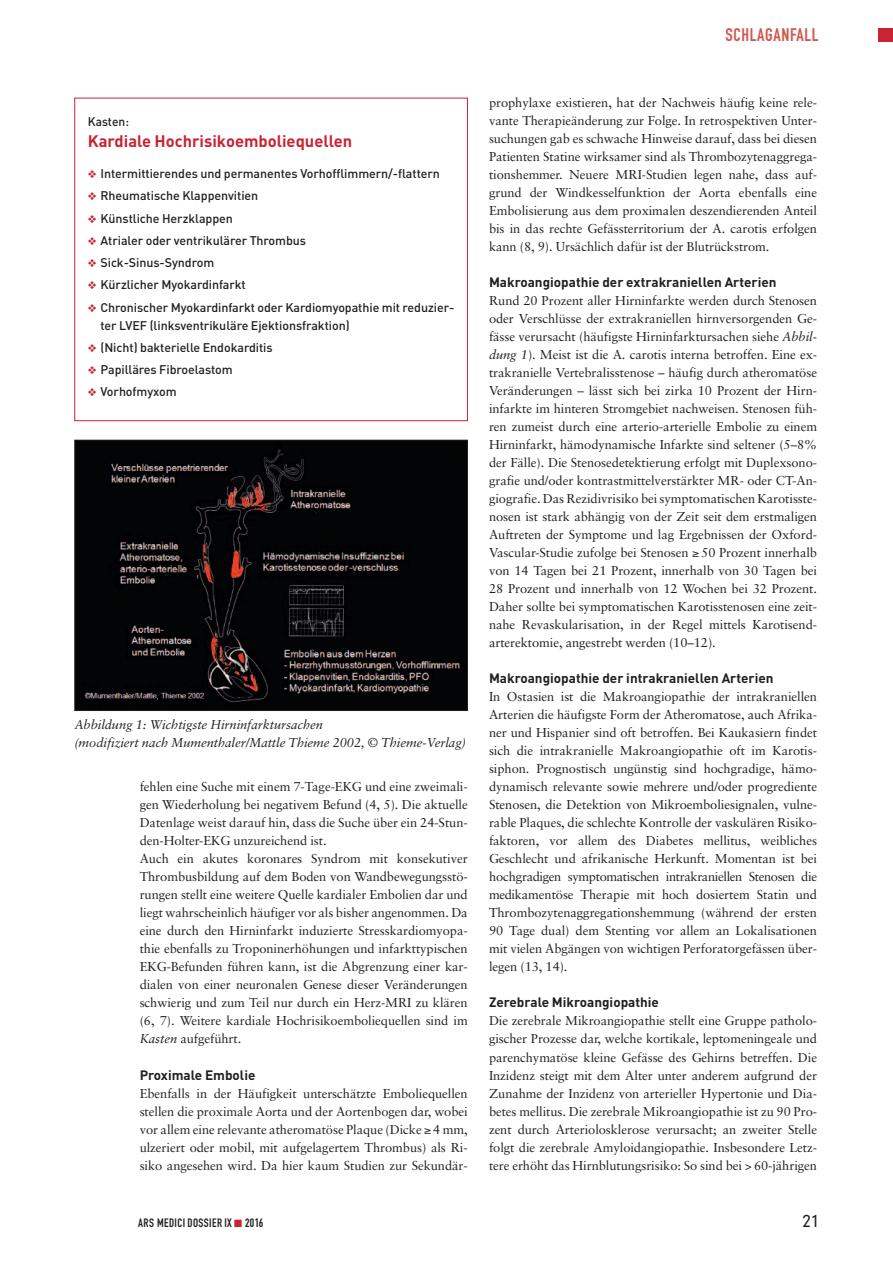
<style>
.page{position:relative;width:893px;height:1263px;background:#fff}
.page>*{position:absolute;margin:0;border:0;box-sizing:border-box;transform-origin:0 0}
.t1{font:18px "DIN Engschrift";letter-spacing:.035em;color:#d1574e}
.t2{font:700 16.5px "DIN";color:#c82434}
.t3{font:300 16.5px "DIN Neuzeit Grotesk";color:#231f20}
.t4{font:700 13.5px "DIN";color:#231f20}
.t5{font:12.9px/18px "Sabon";letter-spacing:-.005em;color:#231f20;text-align:justify}
.t6{font:italic 12.9px/18px "Sabon";letter-spacing:-.005em;color:#231f20}
.t7{font:500 12.45px/18px "DIN";letter-spacing:-.005em;color:#231f20}
.t8{font:500 12.45px "DIN";letter-spacing:-.005em;color:#231f20;scale:.96 1}
.t9{font:12px "DIN Engschrift";letter-spacing:.035em;color:#231f20}
.s1{color:#c82434}
.s2{font-style:italic}
</style>
<div class="page">
<div style="left:878px;top:28px;width:15px;height:14px;background:#c82434"></div>
<div style="left:74px;top:98px;width:394px;height:323px;border:1px solid #c82434"></div>
<img style="left:76px;top:442px;width:390px;height:267px">
<div style="left:74px;top:440px;width:394px;height:271px;border:1px solid #231f20"></div>
<h1 class="t1" style="left:725px;top:28px;width:95px">SCHLAGANFALL</h1>
<p class="t8" style="left:88px;top:115px;width:45px">Kasten:</p>
<p class="t2" style="left:88px;top:132px;width:266px">Kardiale Hochrisikoemboliequellen</p>
<p class="t7" style="left:88px;top:165px;width:354px"><span class="s1">❖</span> Intermittierendes und permanentes Vorhofflimmern/-flattern</p>
<p class="t7" style="left:88px;top:187px;width:172px"><span class="s1">❖</span> Rheumatische Klappenvitien</p>
<p class="t7" style="left:88px;top:209px;width:147px"><span class="s1">❖</span> Künstliche Herzklappen</p>
<p class="t7" style="left:88px;top:231px;width:220px"><span class="s1">❖</span> Atrialer oder ventrikulärer Thrombus</p>
<p class="t7" style="left:88px;top:254px;width:128px"><span class="s1">❖</span> Sick-Sinus-Syndrom</p>
<p class="t7" style="left:88px;top:276px;width:160px"><span class="s1">❖</span> Kürzlicher Myokardinfarkt</p>
<p class="t7" style="left:101px;top:298px;width:355px;text-indent:-13px"><span class="s1">❖</span> Chronischer Myokardinfarkt oder Kardiomyopathie mit reduzier&shy;ter LVEF (linksventrikuläre Ejektionsfraktion)</p>
<p class="t7" style="left:88px;top:338px;width:186px"><span class="s1">❖</span> (Nicht) bakterielle Endokarditis</p>
<p class="t7" style="left:88px;top:361px;width:147px"><span class="s1">❖</span> Papilläres Fibroelastom</p>
<p class="t7" style="left:88px;top:383px;width:90px"><span class="s1">❖</span> Vorhofmyxom</p>
<p class="t6" style="left:74px;top:717px;width:393px">Abbildung 1: Wichtigste Hirninfarktursachen<br>(modifiziert nach Mumenthaler/Mattle Thieme 2002, © Thieme-Verlag)</p>
<p class="t5" style="left:140px;top:779px;width:330px;text-align:left">fehlen eine Suche mit einem 7-Tage-EKG und eine zweimali&shy;gen Wiederholung bei negativem Befund (4, 5). Die aktuelle Datenlage weist darauf hin, dass die Suche über ein 24-Stun&shy;den-Holter-EKG unzureichend ist.<br>Auch ein akutes koronares Syndrom mit konsekutiver Thrombusbildung auf dem Boden von Wandbewegungsstö&shy;rungen stellt eine weitere Quelle kardialer Embolien dar und liegt wahrscheinlich häufiger vor als bisher angenommen. Da eine durch den Hirninfarkt induzierte Stresskardiomyopa&shy;thie ebenfalls zu Troponinerhöhungen und infarkttypischen EKG-Befunden führen kann, ist die Abgrenzung einer kar&shy;dialen von einer neuronalen Genese dieser Veränderungen schwierig und zum Teil nur durch ein Herz-MRI zu klären (6, 7). Weitere kardiale Hochrisikoemboliequellen sind im <span class="s2">Kasten</span> aufgeführt.</p>
<p class="t4" style="left:140px;top:1067px;width:117px">Proximale Embolie</p>
<p class="t5" style="left:140px;top:1085px;width:330px">Ebenfalls in der Häufigkeit unterschätzte Emboliequellen stellen die proximale Aorta und der Aortenbogen dar, wobei vor allem eine relevante atheromatöse Plaque (Dicke ≥ 4 mm, ulzeriert oder mobil, mit aufgelagertem Thrombus) als Ri&shy;siko angesehen wird. Da hier kaum Studien zur Sekundär-</p>
<p class="t5" style="left:489px;top:95px;width:330px">prophylaxe existieren, hat der Nachweis häufig keine rele&shy;vante Therapieänderung zur Folge. In retrospektiven Unter&shy;suchungen gab es schwache Hinweise darauf, dass bei diesen Patienten Statine wirksamer sind als Thrombozytenaggrega&shy;tionshemmer. Neuere MRI-Studien legen nahe, dass auf&shy;grund der Windkesselfunktion der Aorta ebenfalls eine Embolisierung aus dem proximalen deszendierenden Anteil bis in das rechte Gefässterritorium der A. carotis erfolgen kann (8, 9). Ursächlich dafür ist der Blutrückstrom.</p>
<p class="t4" style="left:489px;top:275px;width:289px">Makroangiopathie der extrakraniellen Arterien</p>
<p class="t5" style="left:489px;top:293px;width:330px">Rund 20 Prozent aller Hirninfarkte werden durch Stenosen oder Verschlüsse der extrakraniellen hirnversorgenden Ge&shy;fässe verursacht (häufigste Hirninfarktursachen siehe <span class="s2">Abbil&shy;dung 1</span>). Meist ist die A. carotis interna betroffen. Eine ex&shy;trakranielle Vertebralisstenose – häufig durch atheromatöse Veränderungen – lässt sich bei zirka 10 Prozent der Hirn&shy;infarkte im hinteren Stromgebiet nachweisen. Stenosen füh&shy;ren zumeist durch eine arterio-arterielle Embolie zu einem Hirninfarkt, hämodynamische Infarkte sind seltener (5–8% der Fälle). Die Stenosedetektierung erfolgt mit Duplexsono&shy;grafie und/oder kontrastmittelverstärkter MR- oder CT-An&shy;giografie. Das Rezidivrisiko bei symptomatischen Karotisste&shy;nosen ist stark abhängig von der Zeit seit dem erstmaligen Auftreten der Symptome und lag Ergebnissen der Oxford-Vascular-Studie zufolge bei Stenosen ≥ 50 Prozent innerhalb von 14 Tagen bei 21 Prozent, innerhalb von 30 Tagen bei 28 Prozent und innerhalb von 12 Wochen bei 32 Prozent.<br>Daher sollte bei symptomatischen Karotisstenosen eine zeit&shy;nahe Revaskularisation, in der Regel mittels Karotisend&shy;arterektomie, angestrebt werden (10–12).</p>
<p class="t4" style="left:489px;top:671px;width:286px">Makroangiopathie der intrakraniellen Arterien</p>
<p class="t5" style="left:489px;top:689px;width:330px">In Ostasien ist die Makroangiopathie der intrakraniellen Arterien die häufigste Form der Atheromatose, auch Afrika&shy;ner und Hispanier sind oft betroffen. Bei Kaukasiern findet sich die intrakranielle Makroangiopathie oft im Karotis&shy;siphon. Prognostisch ungünstig sind hochgradige, hämo&shy;dynamisch relevante sowie mehrere und/oder progrediente Stenosen, die Detektion von Mikroemboliesignalen, vulne&shy;rable Plaques, die schlechte Kontrolle der vaskulären Risiko&shy;faktoren, vor allem des Diabetes mellitus, weibliches Geschlecht und afrikanische Herkunft. Momentan ist bei hochgradigen symptomatischen intrakraniellen Stenosen die medikamentöse Therapie mit hoch dosiertem Statin und Thrombozytenaggregationshemmung (während der ersten 90 Tage dual) dem Stenting vor allem an Lokalisationen mit vielen Abgängen von wichtigen Perforatorgefässen über&shy;legen (13, 14).</p>
<p class="t4" style="left:489px;top:995px;width:171px">Zerebrale Mikroangiopathie</p>
<p class="t5" style="left:489px;top:1013px;width:330px">Die zerebrale Mikroangiopathie stellt eine Gruppe patholo&shy;gischer Prozesse dar, welche kortikale, leptomeningeale und parenchymatöse kleine Gefässe des Gehirns betreffen. Die Inzidenz steigt mit dem Alter unter anderem aufgrund der Zunahme der Inzidenz von arterieller Hypertonie und Dia&shy;betes mellitus. Die zerebrale Mikroangiopathie ist zu 90 Pro&shy;zent durch Arteriolosklerose verursacht; an zweiter Stelle folgt die zerebrale Amyloidangiopathie. Insbesondere Letz&shy;tere erhöht das Hirnblutungsrisiko: So sind bei &gt; 60-jährigen</p>
<p class="t9" style="left:138px;top:1218px;width:127px">ARS MEDICI DOSSIER IX <span class="s1">■</span> 2016</p>
<p class="t3" style="left:802px;top:1214px;width:18px">21</p>
</div>
